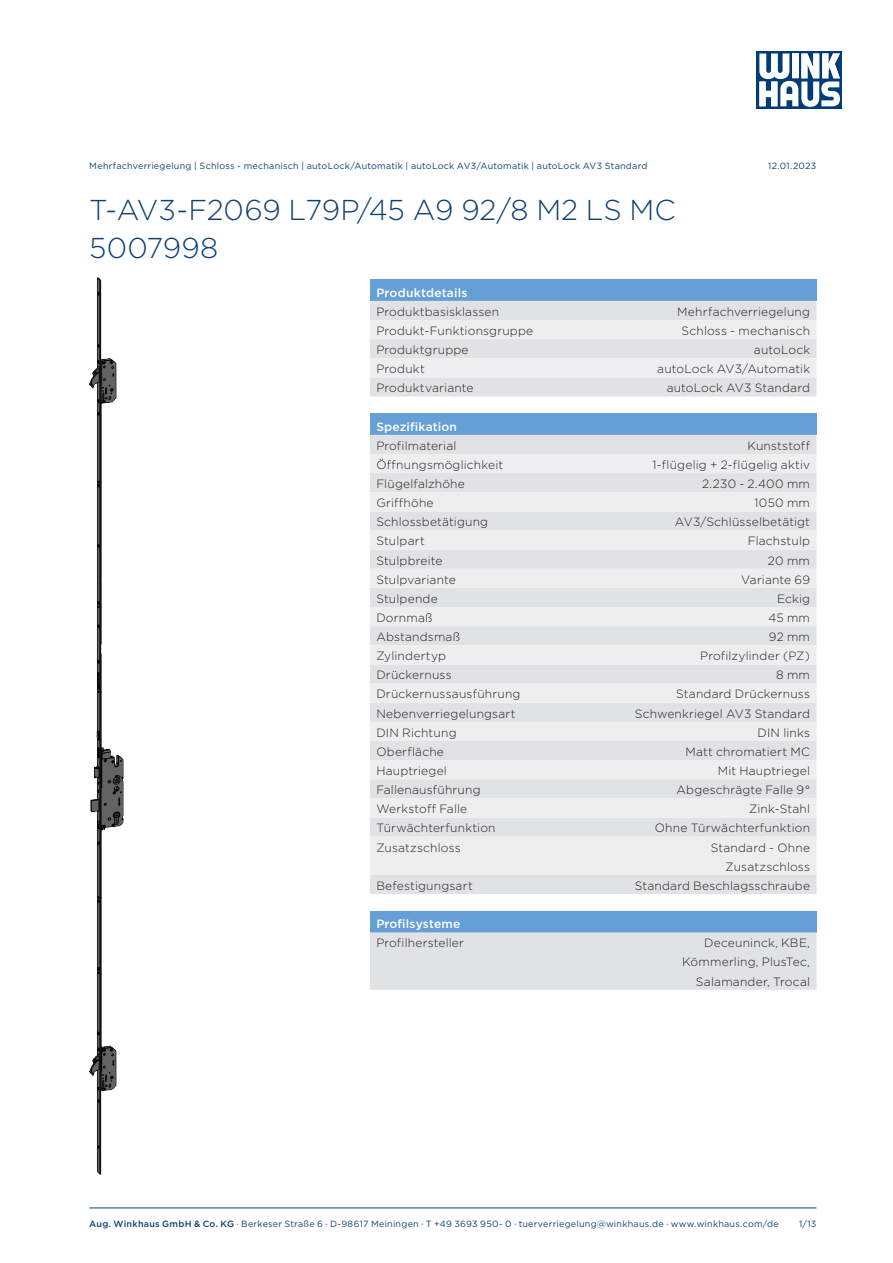
<style>
.page{position:relative;width:893px;height:1263px;background:#fff}
.page>*{position:absolute;margin:0;border:0;box-sizing:border-box;transform-origin:0 0}
.Headline{font:300 28.65px/38.2px "Gotham";letter-spacing:-.005em;color:#0f4272}
.Datenzelle_rechts{font:300 12px/19.2px "Gotham";letter-spacing:.015em;color:#231f20;text-align:right}
.Datenzelle_links{font:300 12px "Gotham";letter-spacing:.015em;color:#231f20}
.Headerzelle{font:500 12px "Gotham";letter-spacing:.015em;color:#fff}
.Fußzeile{font:9px "Gotham";letter-spacing:.025em;color:#0f4272}
.Kopfzeile{font:9px "Gotham";letter-spacing:.025em;color:#0f4272}
.s1{font-weight:500}
</style>
<div class="page">
<div style="left:757px;top:51px;width:85px;height:58px;background:#013c77"></div>
<svg style="left:759px;top:53px;width:81px;height:54px"></svg>
<hr style="left:89px;top:1208px;width:727px;height:1px;background:#0f4272">
<img style="left:89px;top:277px;width:35px;height:898px">
<div style="left:370px;top:280px;width:446px;height:21px;background:#669fd5"></div>
<svg style="left:370px;top:301px;width:446px;height:95px;background:#e6e6e8"></svg>
<div style="left:370px;top:414px;width:446px;height:21px;background:#669fd5"></div>
<div style="left:370px;top:435px;width:446px;height:459px;background:#e1e2e4"></div>
<svg style="left:370px;top:454px;width:446px;height:421px;background:#e8e8ea"></svg>
<div style="left:370px;top:911px;width:446px;height:21px;background:#669fd5"></div>
<div style="left:370px;top:932px;width:446px;height:58px;background:#e1e2e4"></div>
<p class="Kopfzeile" style="left:89px;top:160px;width:560px">Mehrfachverriegelung | Schloss - mechanisch | autoLock/Automatik | autoLock AV3/Automatik | autoLock AV3 Standard</p>
<p class="Kopfzeile" style="left:768px;top:160px;width:50px">12.01.2023</p>
<p class="Headline" style="left:89px;top:190px;width:588px">T-AV3-F2069 L79P/45 A9 92/8 M2 LS MC<br>5007998</p>
<p class="Headerzelle" style="left:376px;top:284px;width:93px">Produktdetails</p>
<p class="Datenzelle_links" style="left:376px;top:304px;width:124px">Produktbasisklassen</p>
<p class="Datenzelle_rechts" style="left:677px;top:302px;width:134px">Mehrfachverriegelung</p>
<p class="Datenzelle_links" style="left:376px;top:323px;width:158px">Produkt-Funktionsgruppe</p>
<p class="Datenzelle_rechts" style="left:681px;top:321px;width:130px">Schloss - mechanisch</p>
<p class="Datenzelle_links" style="left:376px;top:342px;width:94px">Produktgruppe</p>
<p class="Datenzelle_rechts" style="left:754px;top:340px;width:58px">autoLock</p>
<p class="Datenzelle_links" style="left:376px;top:361px;width:50px">Produkt</p>
<p class="Datenzelle_rechts" style="left:657px;top:359px;width:154px">autoLock AV3/Automatik</p>
<p class="Datenzelle_links" style="left:376px;top:380px;width:99px">Produktvariante</p>
<p class="Datenzelle_rechts" style="left:667px;top:378px;width:145px">autoLock AV3 Standard</p>
<p class="Headerzelle" style="left:376px;top:418px;width:82px">Spezifikation</p>
<p class="Datenzelle_links" style="left:376px;top:438px;width:82px">Profilmaterial</p>
<p class="Datenzelle_rechts" style="left:747px;top:435px;width:64px">Kunststoff</p>
<p class="Datenzelle_links" style="left:376px;top:457px;width:128px">Öffnungsmöglichkeit</p>
<p class="Datenzelle_rechts" style="left:652px;top:455px;width:159px">1-flügelig + 2-flügelig aktiv</p>
<p class="Datenzelle_links" style="left:376px;top:476px;width:90px">Flügelfalzhöhe</p>
<p class="Datenzelle_rechts" style="left:702px;top:474px;width:109px">2.230 - 2.400 mm</p>
<p class="Datenzelle_links" style="left:376px;top:495px;width:59px">Griffhöhe</p>
<p class="Datenzelle_rechts" style="left:754px;top:493px;width:57px">1050 mm</p>
<p class="Datenzelle_links" style="left:376px;top:514px;width:113px">Schlossbetätigung</p>
<p class="Datenzelle_rechts" style="left:675px;top:512px;width:137px">AV3/Schlüsselbetätigt</p>
<p class="Datenzelle_links" style="left:376px;top:533px;width:50px">Stulpart</p>
<p class="Datenzelle_rechts" style="left:748px;top:531px;width:64px">Flachstulp</p>
<p class="Datenzelle_links" style="left:376px;top:553px;width:68px">Stulpbreite</p>
<p class="Datenzelle_rechts" style="left:768px;top:550px;width:44px">20 mm</p>
<p class="Datenzelle_links" style="left:376px;top:572px;width:81px">Stulpvariante</p>
<p class="Datenzelle_rechts" style="left:741px;top:569px;width:70px">Variante 69</p>
<p class="Datenzelle_links" style="left:376px;top:591px;width:63px">Stulpende</p>
<p class="Datenzelle_rechts" style="left:777px;top:589px;width:34px">Eckig</p>
<p class="Datenzelle_links" style="left:376px;top:610px;width:58px">Dornmaß</p>
<p class="Datenzelle_rechts" style="left:768px;top:608px;width:43px">45 mm</p>
<p class="Datenzelle_links" style="left:376px;top:629px;width:85px">Abstandsmaß</p>
<p class="Datenzelle_rechts" style="left:769px;top:627px;width:43px">92 mm</p>
<p class="Datenzelle_links" style="left:376px;top:648px;width:71px">Zylindertyp</p>
<p class="Datenzelle_rechts" style="left:700px;top:646px;width:111px">Profilzylinder (PZ)</p>
<p class="Datenzelle_links" style="left:376px;top:667px;width:77px">Drückernuss</p>
<p class="Datenzelle_rechts" style="left:776px;top:665px;width:35px">8 mm</p>
<p class="Datenzelle_links" style="left:376px;top:687px;width:146px">Drückernussausführung</p>
<p class="Datenzelle_rechts" style="left:676px;top:684px;width:135px">Standard Drückernuss</p>
<p class="Datenzelle_links" style="left:376px;top:706px;width:141px">Nebenverriegelungsart</p>
<p class="Datenzelle_rechts" style="left:635px;top:703px;width:177px">Schwenkriegel AV3 Standard</p>
<p class="Datenzelle_links" style="left:376px;top:725px;width:82px">DIN Richtung</p>
<p class="Datenzelle_rechts" style="left:757px;top:722px;width:54px">DIN links</p>
<p class="Datenzelle_links" style="left:376px;top:744px;width:69px">Oberfläche</p>
<p class="Datenzelle_rechts" style="left:685px;top:742px;width:126px">Matt chromatiert MC</p>
<p class="Datenzelle_links" style="left:376px;top:763px;width:72px">Hauptriegel</p>
<p class="Datenzelle_rechts" style="left:718px;top:761px;width:94px">Mit Hauptriegel</p>
<p class="Datenzelle_links" style="left:376px;top:782px;width:106px">Fallenausführung</p>
<p class="Datenzelle_rechts" style="left:677px;top:780px;width:135px">Abgeschrägte Falle 9°</p>
<p class="Datenzelle_links" style="left:376px;top:801px;width:92px">Werkstoff Falle</p>
<p class="Datenzelle_rechts" style="left:749px;top:799px;width:63px">Zink-Stahl</p>
<p class="Datenzelle_links" style="left:376px;top:820px;width:121px">Türwächterfunktion</p>
<p class="Datenzelle_rechts" style="left:655px;top:818px;width:157px">Ohne Türwächterfunktion</p>
<p class="Datenzelle_links" style="left:376px;top:840px;width:86px">Zusatzschloss</p>
<p class="Datenzelle_rechts" style="left:711px;top:837px;width:101px">Standard - Ohne<br>Zusatzschloss</p>
<p class="Datenzelle_links" style="left:376px;top:878px;width:98px">Befestigungsart</p>
<p class="Datenzelle_rechts" style="left:635px;top:876px;width:177px">Standard Beschlagsschraube</p>
<p class="Headerzelle" style="left:376px;top:916px;width:86px">Profilsysteme</p>
<p class="Datenzelle_links" style="left:376px;top:935px;width:89px">Profilhersteller</p>
<p class="Datenzelle_rechts" style="left:682px;top:933px;width:129px">Deceuninck, KBE,<br>Kömmerling, PlusTec,<br>Salamander, Trocal</p>
<p class="Fußzeile" style="left:89px;top:1218px;width:691px"><span class="s1">Aug. Winkhaus GmbH &amp; Co. KG</span> ∙ Berkeser Straße 6 · D-98617 Meiningen · T +49 3693 950- 0 · tuerverriegelung@winkhaus.de · www.winkhaus.com/de</p>
<p class="Fußzeile" style="left:799px;top:1218px;width:19px">1/13</p>
</div>
